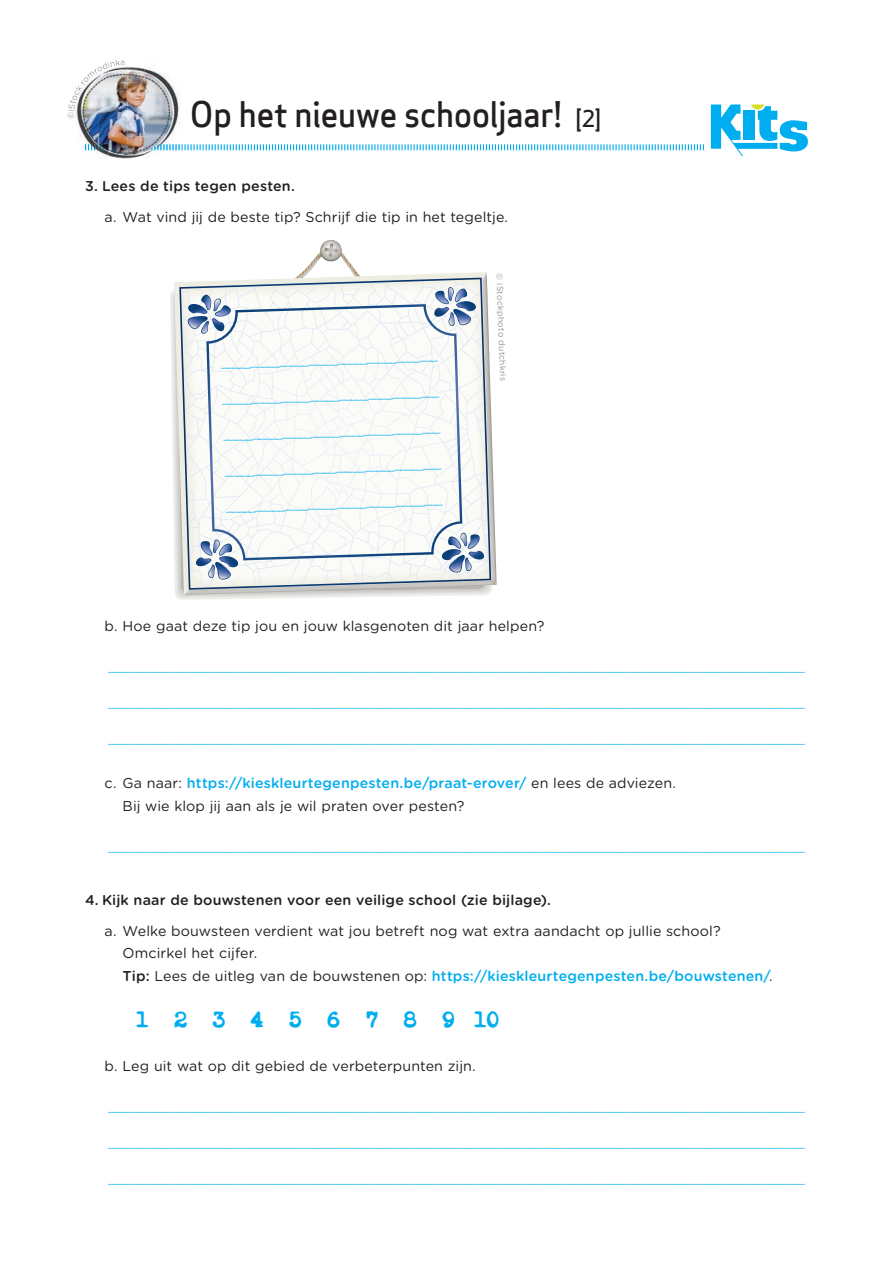
<style>
.page{position:relative;width:893px;height:1263px;background:#fff}
.page>*{position:absolute;margin:0;border:0;box-sizing:border-box;transform-origin:0 0}
.t1{font:500 34.5px "Apex Sans";letter-spacing:-.015em;color:#231f20}
.t2{font:700 22.5px "Typeka";letter-spacing:1.105em;color:#00aeef}
.t3{font:14.25px/22.5px "Gotham Rounded";letter-spacing:.005em;color:#231f20}
.t4{font:500 14.25px "Gotham Rounded";letter-spacing:.01em;color:#231f20}
.t5{font:9.75px "Gotham Rounded";color:#00aeef}
.t6{font:8.7px "Gotham Rounded";color:#939598}
.s1{font-size:22.5px}
.s2{font-weight:500;color:#00aeef}
.s3{font-weight:500}
</style>
<div class="page">
<svg style="left:181px;top:144px;width:523px;height:6px"></svg>
<svg style="left:711px;top:105px;width:97px;height:51px"></svg>
<svg style="left:484px;top:272px;width:13px;height:313px"></svg>
<svg style="left:170px;top:240px;width:314px;height:358px"></svg>
<svg style="left:179px;top:278px;width:312px;height:312px"></svg>
<img style="left:77px;top:118px;width:31px;height:39px">
<img style="left:125px;top:67px;width:20px;height:2px">
<img style="left:173px;top:85px;width:7px;height:66px">
<img style="left:108px;top:155px;width:37px;height:4px">
<img style="left:173px;top:144px;width:7px;height:6px">
<img style="left:82px;top:69px;width:91px;height:86px">
<img style="left:72px;top:60px;width:53px;height:58px">
<h1 class="t1" style="left:190px;top:83px;width:413px">Op het nieuwe schooljaar! <span class="s1">[2]</span></h1>
<h3 class="t4" style="left:85px;top:175px;width:211px">3. Lees de tips tegen pesten.</h3>
<h3 class="t3" style="left:105px;top:205px;width:405px">a. Wat vind jij de beste tip? Schrijf die tip in het tegeltje.</h3>
<p class="t5" style="left:221px;top:357px;width:218px;rotate:-2deg">_____________________________________</p>
<p class="t5" style="left:222px;top:393px;width:218px;rotate:-2deg">_____________________________________</p>
<p class="t5" style="left:224px;top:429px;width:218px;rotate:-2deg">_____________________________________</p>
<p class="t5" style="left:225px;top:465px;width:218px;rotate:-2deg">_____________________________________</p>
<p class="t5" style="left:226px;top:501px;width:218px;rotate:-2deg">_____________________________________</p>
<p class="t6" style="left:506px;top:273px;width:109px;rotate:88deg">© iStockphoto dutchkris</p>
<h3 class="t3" style="left:105px;top:614px;width:441px">b. Hoe gaat deze tip jou en jouw klasgenoten dit jaar helpen?</h3>
<p class="t5" style="left:108px;top:661px;width:698px">_______________________________________________________________________________________________________________________</p>
<p class="t5" style="left:108px;top:697px;width:698px">_______________________________________________________________________________________________________________________</p>
<p class="t5" style="left:108px;top:733px;width:698px">_______________________________________________________________________________________________________________________</p>
<h3 class="t3" style="left:123px;top:771px;width:555px;text-indent:-18px">c. Ga naar: <span class="s2">https://kieskleurtegenpesten.be/praat-erover/</span> en lees de adviezen.<br>Bij wie klop jij aan als je wil praten over pesten?</h3>
<p class="t5" style="left:108px;top:841px;width:698px">_______________________________________________________________________________________________________________________</p>
<h3 class="t4" style="left:85px;top:889px;width:467px">4. Kijk naar de bouwstenen voor een veilige school (zie bijlage).</h3>
<h3 class="t3" style="left:123px;top:919px;width:652px;text-indent:-18px">a. Welke bouwsteen verdient wat jou betreft nog wat extra aandacht op jullie school?<br>Omcirkel het cijfer.<br><span class="s3">Tip:</span> Lees de uitleg van de bouwstenen op: <span class="s2">https://kieskleurtegenpesten.be/bouwstenen/</span>.</h3>
<h2 class="t2" style="left:136px;top:1005px;width:365px">12345678910</h2>
<h3 class="t3" style="left:105px;top:1054px;width:373px">b. Leg uit wat op dit gebied de verbeterpunten zijn.</h3>
<p class="t5" style="left:108px;top:1101px;width:698px">_______________________________________________________________________________________________________________________</p>
<p class="t5" style="left:108px;top:1137px;width:698px">_______________________________________________________________________________________________________________________</p>
<p class="t5" style="left:108px;top:1173px;width:698px">_______________________________________________________________________________________________________________________</p>
</div>
